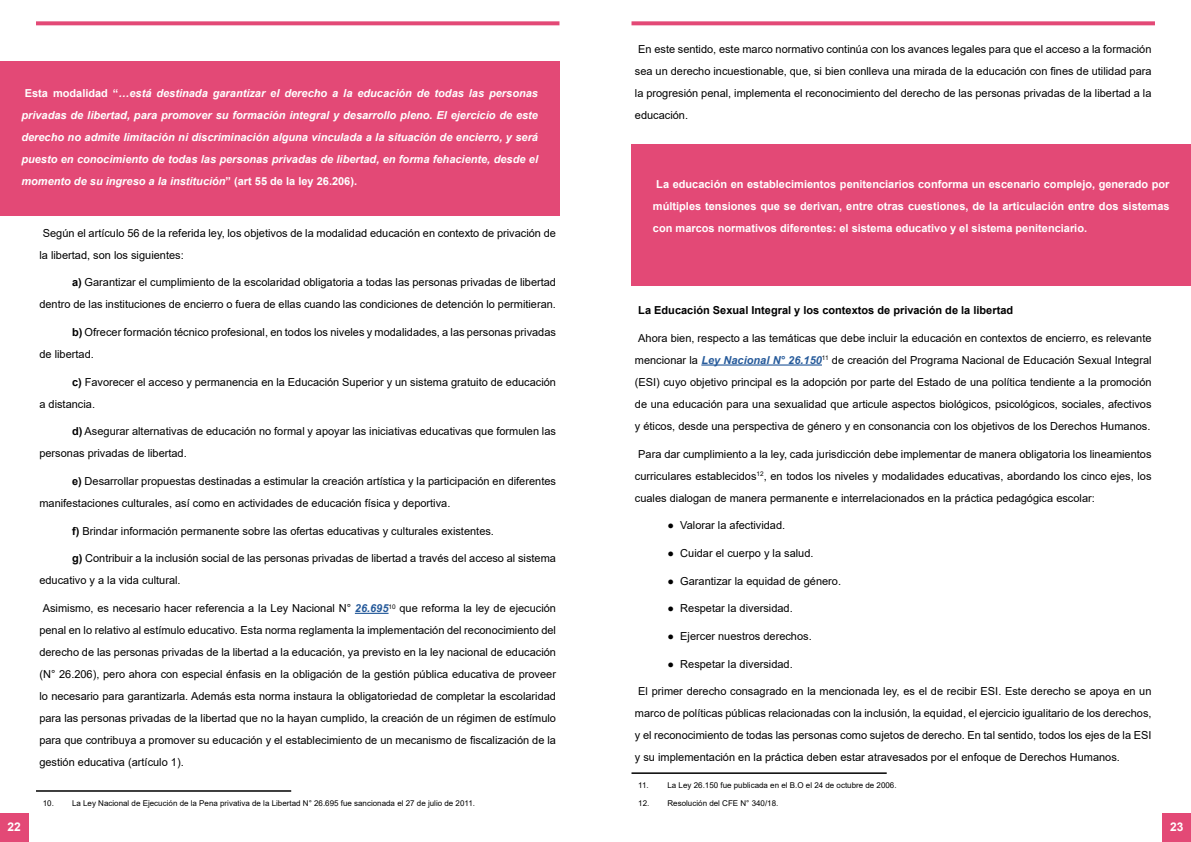
<style>
.page{position:relative;width:1191px;height:842px;background:#fff}
.page>*{position:absolute;margin:0;border:0;box-sizing:border-box;transform-origin:0 0}
.t1{font:700 12px "Arial";color:#fff}
.t2{font:11px/22px "Arial";color:#000}
.t3{font:italic 700 11px/22px "Arial";color:#fff;text-align:justify}
.t4{font:700 11px/22px "Arial";color:#fff;text-align:justify}
.t5{font:700 11px "Arial";color:#000}
.t6{font:8px "Arial";color:#000}
.s1{font-style:normal}
.s2{font-weight:700}
.s3{font-weight:700;font-style:italic;color:#275b9b}
</style>
<div class="page">
<svg style="left:631px;top:21px;width:524px;height:4px;background:#e55881"></svg>
<svg style="left:36px;top:21px;width:523px;height:4px;background:#e55881"></svg>
<div style="left:0;top:814px;width:28px;height:28px;background:#e34976"></div>
<div style="left:1162px;top:814px;width:29px;height:28px;background:#e34976"></div>
<div style="left:0;top:61px;width:559px;height:154px;background:#e34976"></div>
<div style="left:631px;top:145px;width:560px;height:141px;background:#e34976"></div>
<hr style="left:355px;top:613px;width:33px;height:1px;background:#275b9b">
<hr style="left:36px;top:790px;width:255px;height:2px;background:#000">
<hr style="left:701px;top:364px;width:121px;height:2px;background:#275b9b">
<hr style="left:631px;top:772px;width:255px;height:2px;background:#000">
<p class="t3" style="left:21px;top:82px;width:518px;text-indent:3px"><span class="s1">Esta modalidad “</span>…está destinada garantizar el derecho a la educación de todas las personas privadas de libertad, para promover su formación integral y desarrollo pleno. El ejercicio de este derecho no admite limitación ni discriminación alguna vinculada a la situación de encierro, y será puesto en conocimiento de todas las personas privadas de libertad, en forma fehaciente, desde el momento de su ingreso a la institución<span class="s1">” (art 55 de la ley 26.206).</span></p>
<p class="t2" style="left:39px;top:222px;width:518px;text-indent:3px">Según el artículo 56 de la referida ley, los objetivos de la modalidad educación en contexto de privación de la libertad, son los siguientes:</p>
<p class="t2" style="left:39px;top:271px;width:518px;text-align:right"><span class="s2">a)</span> Garantizar el cumplimiento de la escolaridad obligatoria a todas las personas privadas de libertad dentro de las instituciones de encierro o fuera de ellas cuando las condiciones de detención lo permitieran.</p>
<p class="t2" style="left:39px;top:321px;width:518px;text-indent:33px"><span class="s2">b)</span> Ofrecer formación técnico profesional, en todos los niveles y modalidades, a las personas privadas de libertad.</p>
<p class="t2" style="left:39px;top:371px;width:518px;text-indent:33px"><span class="s2">c)</span> Favorecer el acceso y permanencia en la Educación Superior y un sistema gratuito de educación a distancia.</p>
<p class="t2" style="left:39px;top:420px;width:518px;text-indent:33px"><span class="s2">d)</span> Asegurar alternativas de educación no formal y apoyar las iniciativas educativas que formulen las personas privadas de libertad.</p>
<p class="t2" style="left:39px;top:470px;width:518px;text-indent:33px"><span class="s2">e)</span> Desarrollar propuestas destinadas a estimular la creación artística y la participación en diferentes manifestaciones culturales, así como en actividades de educación física y deportiva.</p>
<p class="t2" style="left:72px;top:520px;width:423px"><span class="s2">f)</span> Brindar información permanente sobre las ofertas educativas y culturales existentes.</p>
<p class="t2" style="left:39px;top:547px;width:518px;text-indent:33px"><span class="s2">g)</span> Contribuir a la inclusión social de las personas privadas de libertad a través del acceso al sistema educativo y a la vida cultural.</p>
<p class="t2" style="left:39px;top:597px;width:518px;text-align:justify;text-indent:3px">Asimismo, es necesario hacer referencia a la Ley Nacional N° <span class="s3">26.695</span><sup>10</sup> que reforma la ley de ejecución penal en lo relativo al estímulo educativo. Esta norma reglamenta la implementación del reconocimiento del derecho de las personas privadas de la libertad a la educación, ya previsto en la ley nacional de educación (N° 26.206), pero ahora con especial énfasis en la obligación de la gestión pública educativa de proveer lo necesario para garantizarla. Además esta norma instaura la obligatoriedad de completar la escolaridad para las personas privadas de la libertad que no la hayan cumplido, la creación de un régimen de estímulo para que contribuya a promover su educación y el establecimiento de un mecanismo de fiscalización de la gestión educativa (artículo 1).</p>
<p class="t6" style="left:43px;top:798px;width:434px">10. La Ley Nacional de Ejecución de la Pena privativa de la Libertad N° 26.695 fue sancionada el 27 de julio de 2011.</p>
<p class="t2" style="left:635px;top:38px;width:518px;text-align:justify;text-indent:3px">En este sentido, este marco normativo continúa con los avances legales para que el acceso a la formación sea un derecho incuestionable, que, si bien conlleva una mirada de la educación con fines de utilidad para la progresión penal, implementa el reconocimiento del derecho de las personas privadas de la libertad a la educación.</p>
<p class="t4" style="left:653px;top:173px;width:518px;text-indent:3px">La educación en establecimientos penitenciarios conforma un escenario complejo, generado por múltiples tensiones que se derivan, entre otras cuestiones, de la articulación entre dos sistemas con marcos normativos diferentes: el sistema educativo y el sistema penitenciario.</p>
<p class="t5" style="left:638px;top:303px;width:376px">La Educación Sexual Integral y los contextos de privación de la libertad</p>
<p class="t2" style="left:635px;top:327px;width:518px;text-align:center">Ahora bien, respecto a las temáticas que debe incluir la educación en contextos de encierro, es relevante mencionar la <span class="s3">Ley Nacional N° 26.150</span><sup>11</sup> de creación del Programa Nacional de Educación Sexual Integral (ESI) cuyo objetivo principal es la adopción por parte del Estado de una política tendiente a la promoción de una educación para una sexualidad que articule aspectos biológicos, psicológicos, sociales, afectivos y éticos, desde una perspectiva de género y en consonancia con los objetivos de los Derechos Humanos.</p>
<p class="t2" style="left:635px;top:443px;width:518px;text-align:justify;text-indent:3px">Para dar cumplimiento a la ley, cada jurisdicción debe implementar de manera obligatoria los lineamientos curriculares establecidos<sup>12</sup>, en todos los niveles y modalidades educativas, abordando los cinco ejes, los cuales dialogan de manera permanente e interrelacionados en la práctica pedagógica escolar:</p>
<p class="t2" style="left:667px;top:514px;width:119px">● Valorar la afectividad.</p>
<p class="t2" style="left:667px;top:542px;width:148px">● Cuidar el cuerpo y la salud.</p>
<p class="t2" style="left:667px;top:570px;width:175px">● Garantizar la equidad de género.</p>
<p class="t2" style="left:667px;top:597px;width:127px">● Respetar la diversidad.</p>
<p class="t2" style="left:667px;top:625px;width:146px">● Ejercer nuestros derechos.</p>
<p class="t2" style="left:667px;top:653px;width:127px">● Respetar la diversidad.</p>
<p class="t2" style="left:635px;top:680px;width:518px;text-align:justify;text-indent:3px">El primer derecho consagrado en la mencionada ley, es el de recibir ESI. Este derecho se apoya en un marco de políticas públicas relacionadas con la inclusión, la equidad, el ejercicio igualitario de los derechos, y el reconocimiento de todas las personas como sujetos de derecho. En tal sentido, todos los ejes de la ESI y su implementación en la práctica deben estar atravesados por el enfoque de Derechos Humanos.</p>
<p class="t6" style="left:638px;top:780px;width:260px">11. La Ley 26.150 fue publicada en el B.O el 24 de octubre de 2006.</p>
<p class="t6" style="left:638px;top:798px;width:142px">12. Resolución del CFE N° 340/18.</p>
<p class="t1" style="left:8px;top:818px;width:15px">22</p>
<p class="t1" style="left:1170px;top:818px;width:15px">23</p>
</div>
